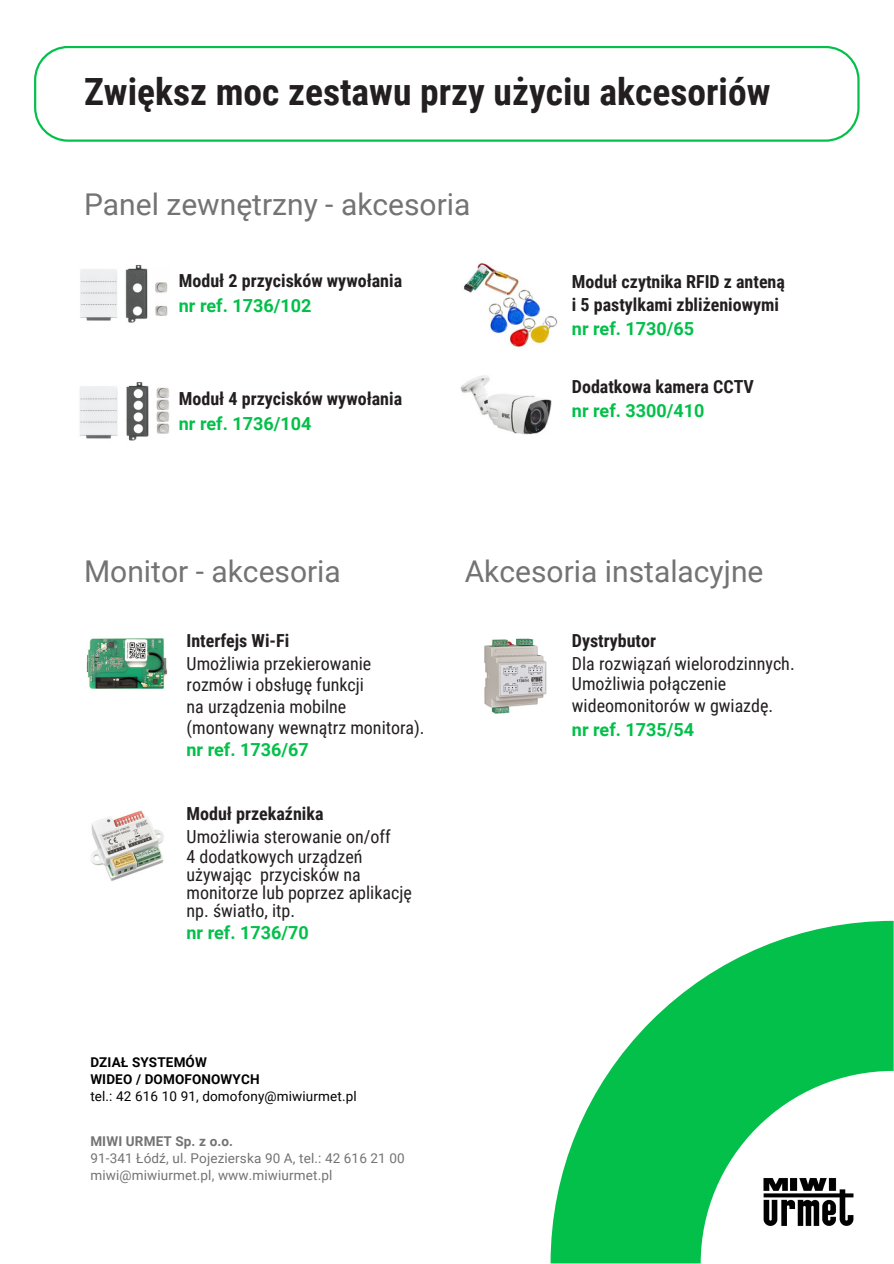
<style>
.page{position:relative;width:894px;height:1264px;background:#fff}
.page>*{position:absolute;margin:0;border:0;box-sizing:border-box;transform-origin:0 0}
.t1{font:700 37.5px "Roboto Condensed";color:#231f20}
.t2{font:30px "Roboto";color:#737373}
.t3{font:18px/21.6px "Roboto Condensed";color:#231f20}
.t4{font:700 18px/24.8px "Roboto Condensed";color:#231f20}
.t5{font:700 18px "Roboto";color:#02c049}
.t6{font:13.5px/16.8px "Roboto";letter-spacing:.01em;color:#737373}
.t7{font:13.5px/16.8px "Roboto";letter-spacing:.01em;color:#000}
.s1{font-family:"Roboto";color:#02c049}
.s2{font-weight:700}
</style>
<div class="page">
<svg style="left:34px;top:46px;width:825px;height:96px"></svg>
<svg style="left:550px;top:920px;width:343px;height:343px;fill:#02c049"></svg>
<svg style="left:739px;top:1173px;width:111px;height:45px"></svg>
<img style="left:484px;top:638px;width:63px;height:76px">
<img style="left:86px;top:638px;width:81px;height:51px">
<img style="left:80px;top:265px;width:88px;height:58px">
<img style="left:79px;top:382px;width:90px;height:59px">
<img style="left:460px;top:375px;width:92px;height:60px">
<img style="left:91px;top:810px;width:73px;height:71px">
<img style="left:463px;top:262px;width:95px;height:85px">
<img style="left:759px;top:1174px;width:97px;height:55px">
<p class="t1" style="left:84px;top:71px;width:687px">Zwiększ moc zestawu przy użyciu akcesoriów</p>
<p class="t2" style="left:84px;top:187px;width:388px">Panel zewnętrzny - akcesoria</p>
<h3 class="t4" style="left:179px;top:268px;width:225px">Moduł 2 przycisków wywołania <span class="s1">nr ref. 1736/102</span></h3>
<h2 class="t4" style="left:179px;top:386px;width:225px">Moduł 4 przycisków wywołania <span class="s1">nr ref. 1736/104</span></h2>
<h4 class="t4" style="left:571px;top:270px;width:214px;line-height:23.7px">Moduł czytnika RFID z anteną i 5 pastylkami zbliżeniowymi <span class="s1">nr ref. 1730/65</span></h4>
<p class="t4" style="left:571px;top:374px;width:183px">Dodatkowa kamera CCTV <span class="s1">nr ref. 3300/410</span></p>
<h3 class="t2" style="left:84px;top:554px;width:258px">Monitor - akcesoria</h3>
<p class="t3" style="left:186px;top:630px;width:239px"><span class="s2">Interfejs Wi-Fi<br></span>Umożliwia przekierowanie rozmów i obsługę funkcji<br>na urządzenia mobilne (montowany wewnątrz monitora).</p>
<h4 class="t5" style="left:186px;top:739px;width:124px">nr ref. 1736/67</h4>
<p class="t3" style="left:186px;top:801px;width:206px;line-height:23.7px"><span class="s2">Moduł przekaźnika<br></span>Umożliwia sterowanie on/off</p>
<p class="t3" style="left:186px;top:848px;width:227px;line-height:18px">4 dodatkowych urządzeń używając przycisków na monitorze lub poprzez aplikację np. światło, itp.</p>
<p class="t5" style="left:186px;top:922px;width:124px">nr ref. 1736/70</p>
<h4 class="t2" style="left:464px;top:554px;width:300px">Akcesoria instalacyjne</h4>
<p class="t4" style="left:571px;top:628px;width:86px">Dystrybutor</p>
<p class="t3" style="left:571px;top:653px;width:224px;line-height:20.9px">Dla rozwiązań wielorodzinnych.<br>Umożliwia połączenie wideomonitorów w gwiazdę.</p>
<p class="t5" style="left:571px;top:718px;width:124px">nr ref. 1735/54</p>
<h2 class="t7" style="left:90px;top:1053px;width:268px"><span class="s2">DZIAŁ SYSTEMÓW<br>WIDEO / DOMOFONOWYCH<br></span>tel.: 42 616 10 91, domofony@miwiurmet.pl</h2>
<h1 class="t6" style="left:90px;top:1133px;width:316px"><span class="s2">MIWI URMET Sp. z o.o.<br></span>91-341 Łódź, ul. Pojezierska 90 A, tel.: 42 616 21 00 miwi@miwiurmet.pl, www.miwiurmet.pl</h1>
</div>
